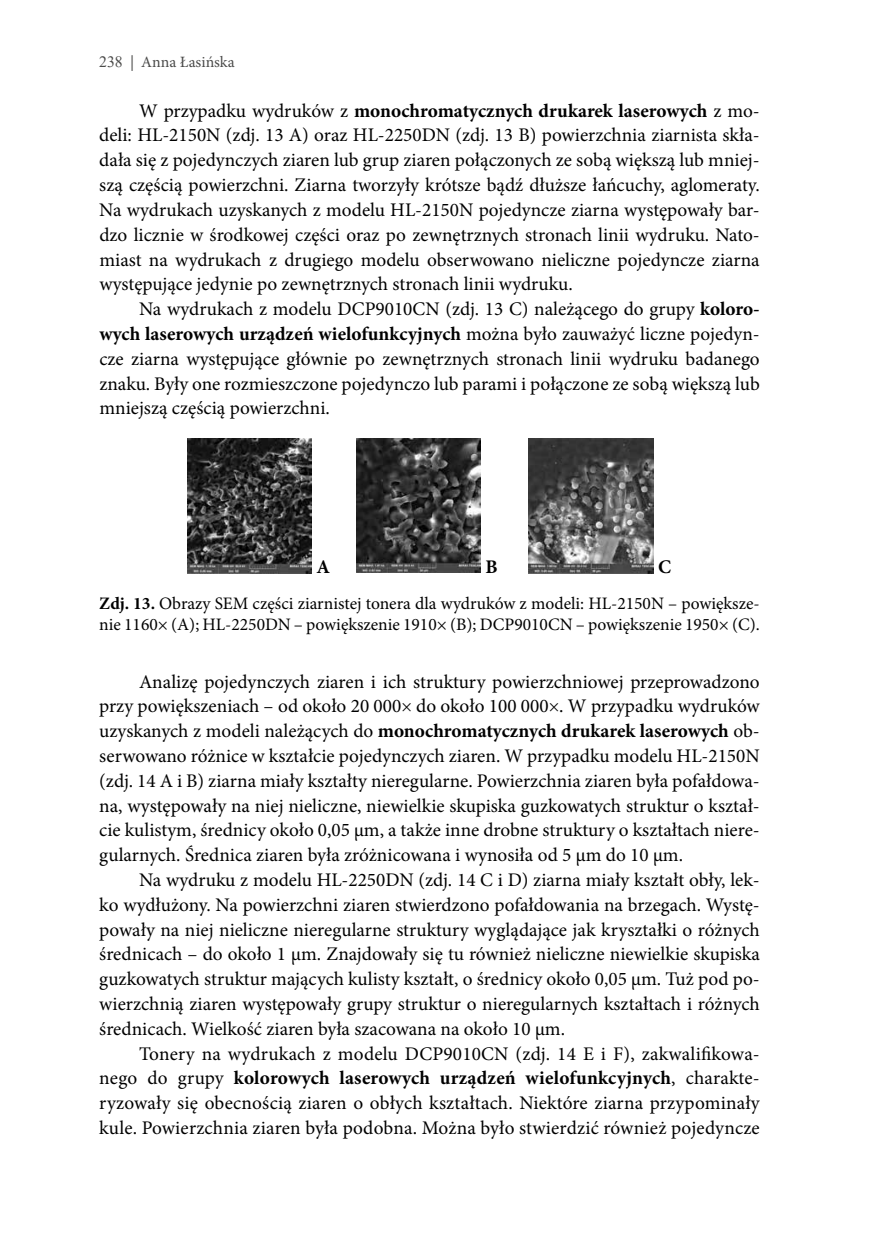
<style>
.page{position:relative;width:874px;height:1241px;background:#fff}
.page>*{position:absolute;margin:0;border:0;box-sizing:border-box;transform-origin:0 0}
.t1{font:19.25px/24.8px "Minion Pro";color:#000;text-align:justify}
.t2{font:700 19.25px "Minion Pro";color:#000}
.t3{font:17.5px/21px "Minion Pro";color:#000}
.t4{font:15.75px "Minion Pro";color:#4a4a49}
.s1{font-family:"Times New Roman"}
.s2{font-weight:700}
</style>
<div class="page">
<img style="left:187px;top:438px;width:124px;height:135px">
<img style="left:356px;top:438px;width:124px;height:135px">
<img style="left:528px;top:438px;width:124px;height:135px">
<p class="t4" style="left:99px;top:52px;width:137px"><span class="s1">238</span> | Anna Łasińska</p>
<p class="t1" style="left:99px;top:98px;width:661px;text-indent:40px">W przypadku wydruków z <span class="s2">monochromatycznych drukarek laserowych</span> z mo&shy;deli: HL-2150N (zdj. 13 A) oraz HL-2250DN (zdj. 13 B) powierzchnia ziarnista skła&shy;dała się z pojedynczych ziaren lub grup ziaren połączonych ze sobą większą lub mniej&shy;szą częścią powierzchni. Ziarna tworzyły krótsze bądź dłuższe łańcuchy, aglomeraty.<br>Na wydrukach uzyskanych z modelu HL-2150N pojedyncze ziarna występowały bar&shy;dzo licznie w środkowej części oraz po zewnętrznych stronach linii wydruku. Nato&shy;miast na wydrukach z drugiego modelu obserwowano nieliczne pojedyncze ziarna występujące jedynie po zewnętrznych stronach linii wydruku.</p>
<p class="t1" style="left:99px;top:296px;width:661px;text-indent:40px">Na wydrukach z modelu DCP9010CN (zdj. 13 C) należącego do grupy <span class="s2">koloro&shy;wych laserowych urządzeń wielofunkcyjnych</span> można było zauważyć liczne pojedyn&shy;cze ziarna występujące głównie po zewnętrznych stronach linii wydruku badanego znaku. Były one rozmieszczone pojedynczo lub parami i połączone ze sobą większą lub mniejszą częścią powierzchni.</p>
<p class="t2" style="left:316px;top:553px;width:15px">A</p>
<p class="t2" style="left:485px;top:553px;width:14px">B</p>
<p class="t2" style="left:657px;top:553px;width:15px">C</p>
<p class="t3" style="left:99px;top:593px;width:661px"><span class="s2">Zdj. 13.</span> Obrazy SEM części ziarnistej tonera dla wydruków z modeli: HL-2150N – powiększe&shy;nie 1160× (A); HL-2250DN – powiększenie 1910× (B); DCP9010CN – powiększenie 1950× (C).</p>
<p class="t1" style="left:99px;top:669px;width:661px;text-indent:40px">Analizę pojedynczych ziaren i ich struktury powierzchniowej przeprowadzono przy powiększeniach – od około 20 000 do około 100 000 . W przypadku wydruków uzyskanych z modeli należących do <span class="s2">monochromatycznych drukarek laserowych</span> ob&shy;serwowano różnice w kształcie pojedynczych ziaren. W przypadku modelu HL-2150N (zdj. 14 A i B) ziarna miały kształty nieregularne. Powierzchnia ziaren była pofałdowa&shy;na, występowały na niej nieliczne, niewielkie skupiska guzkowatych struktur o kształ&shy;cie kulistym, średnicy około 0,05 µm, a także inne drobne struktury o kształtach niere&shy;gularnych. Średnica ziaren była zróżnicowana i wynosiła od 5 µm do 10 µm.</p>
<p class="t1" style="left:99px;top:867px;width:661px;text-indent:40px">Na wydruku z modelu HL-2250DN (zdj. 14 C i D) ziarna miały kształt obły, lek&shy;ko wydłużony. Na powierzchni ziaren stwierdzono pofałdowania na brzegach. Wystę&shy;powały na niej nieliczne nieregularne struktury wyglądające jak kryształki o różnych średnicach – do około 1 µm. Znajdowały się tu również nieliczne niewielkie skupiska guzkowatych struktur mających kulisty kształt, o średnicy około 0,05 µm. Tuż pod po&shy;wierzchnią ziaren występowały grupy struktur o nieregularnych kształtach i różnych średnicach. Wielkość ziaren była szacowana na około 10 µm.</p>
<p class="t1" style="left:99px;top:1040px;width:661px;text-indent:40px">Tonery na wydrukach z modelu DCP9010CN (zdj. 14 E i F), zakwalifikowa&shy;nego do grupy <span class="s2">kolorowych laserowych urządzeń wielofunkcyjnych</span>, charakte&shy;ryzowały się obecnością ziaren o obłych kształtach. Niektóre ziarna przypominały kule. Powierzchnia ziaren była podobna. Można było stwierdzić również pojedyncze</p>
</div>
